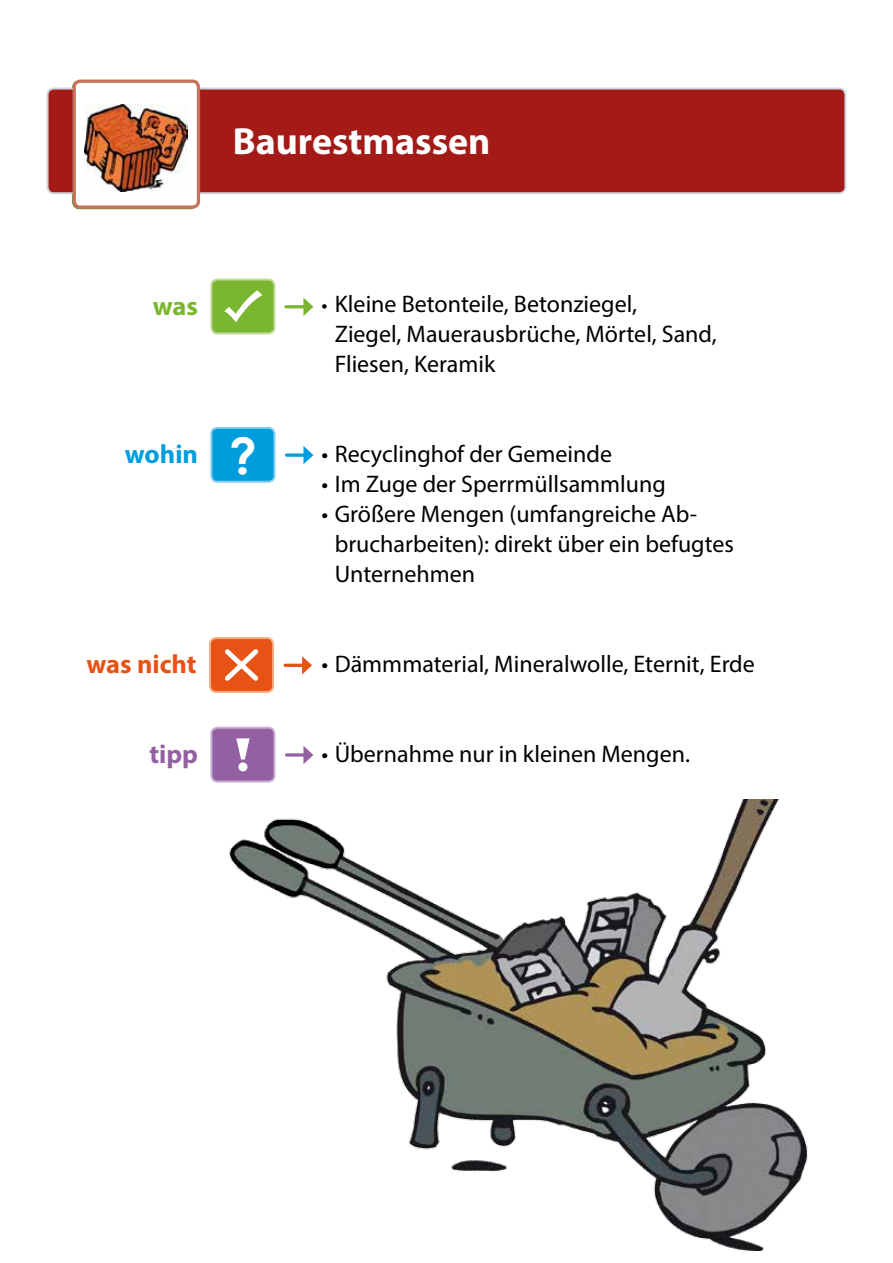
<style>
.page{position:relative;width:893px;height:1263px;background:#fff}
.page>*{position:absolute;margin:0;border:0;box-sizing:border-box;transform-origin:0 0}
.t1{font:700 37.95px "Myriad Pro";color:#fff}
.t2{font:700 36.3px "Myriad Pro";color:#fff}
.t3{font:700 26.4px "Myriad Pro";color:#e75215}
.t4{font:700 26.4px "Myriad Pro";color:#009ddc}
.t5{font:700 26.4px "Myriad Pro";color:#9361a1}
.t6{font:700 26.4px "Myriad Pro";color:#7ab630}
.t7{font:24px/30px "Myriad Pro";color:#000}
.s1{font-size:21.45px}
.s2{font-family:"Century Gothic";font-size:49.5px;color:#fff}
</style>
<div class="page">
<div style="left:211px;top:428px;width:63px;height:54px;background:#009ddc;border-radius:6px"></div>
<div style="left:210px;top:427px;width:65px;height:56px;border:2px solid #84cff1;border-radius:6px"></div>
<svg style="left:287px;top:453px;width:16px;height:4px"></svg>
<svg style="left:303px;top:446px;width:10px;height:18px"></svg>
<svg style="left:287px;top:753px;width:16px;height:4px"></svg>
<svg style="left:303px;top:746px;width:10px;height:18px"></svg>
<div style="left:211px;top:728px;width:63px;height:54px;background:#9361a1;border-radius:6px"></div>
<div style="left:210px;top:727px;width:65px;height:55px;border:2px solid #c7b0d3;border-radius:6px"></div>
<svg style="left:236px;top:738px;width:14px;height:21px"></svg>
<div style="left:238px;top:762px;width:9px;height:9px;background:#fff;border-radius:50%"></div>
<hr style="left:286px;top:305px;width:20px;height:3px;background:#7ab630">
<svg style="left:303px;top:298px;width:10px;height:18px"></svg>
<div style="left:211px;top:280px;width:63px;height:53px;background:#7ab630;border-radius:6px"></div>
<div style="left:210px;top:279px;width:65px;height:55px;border:2px solid #c4da9d;border-radius:6px"></div>
<svg style="left:224px;top:290px;width:38px;height:32px"></svg>
<div style="left:48px;top:89px;width:797px;height:104px;background:#a41a17;border-radius:6px"></div>
<div style="left:47px;top:88px;width:799px;height:106px;border:2px solid #ced4d8;border-radius:6px"></div>
<div style="left:74px;top:81px;width:124px;height:126px;background:#fff;border-radius:6px"></div>
<div style="left:73px;top:80px;width:127px;height:129px;border:3px solid #c6735b;border-radius:6px"></div>
<hr style="left:285px;top:664px;width:20px;height:3px;background:#e75215">
<svg style="left:302px;top:656px;width:10px;height:18px"></svg>
<div style="left:210px;top:638px;width:63px;height:54px;background:#e75215;border-radius:6px"></div>
<div style="left:209px;top:637px;width:65px;height:56px;border:2px solid #f6af85;border-radius:6px"></div>
<svg style="left:225px;top:649px;width:34px;height:32px"></svg>
<img style="left:229px;top:799px;width:579px;height:451px">
<img style="left:85px;top:105px;width:103px;height:86px">
<div style="left:81px;top:94px;width:111px;height:108px;border:2px solid #fff;border-radius:6px"></div>
<h1 class="t1" style="left:233px;top:116px;width:259px">Baurestmassen</h1>
<h2 class="t2" style="left:217px;top:119px;width:317px">Weiß- und Buntglas</h2>
<p class="t6" style="left:153px;top:289px;width:47px">was</p>
<p class="t7" style="left:335px;top:288px;width:384px;text-indent:-13px"><span class="s1">•</span> Kleine Betonteile, Betonziegel,<br>Ziegel, Mauerausbrüche, Mörtel, Sand,<br>Fliesen, Keramik</p>
<p class="t4" style="left:125px;top:437px;width:133px">wohin <span class="s2">?</span></p>
<p class="t3" style="left:86px;top:647px;width:112px">was nicht</p>
<p class="t5" style="left:150px;top:737px;width:50px">tipp</p>
<p class="t7" style="left:322px;top:438px;width:292px">• Recyclinghof der Gemeinde</p>
<p class="t7" style="left:322px;top:468px;width:346px">• Im Zuge der Sperrmüllsammlung</p>
<p class="t7" style="left:335px;top:498px;width:401px;text-indent:-13px">• Größere Mengen (umfangreiche Ab&shy;brucharbeiten): direkt über ein befugtes<br>Unternehmen</p>
<p class="t7" style="left:322px;top:648px;width:435px">• Dämmmaterial, Mineralwolle, Eternit, Erde</p>
<p class="t7" style="left:322px;top:738px;width:370px">• Übernahme nur in kleinen Mengen.</p>
</div>
